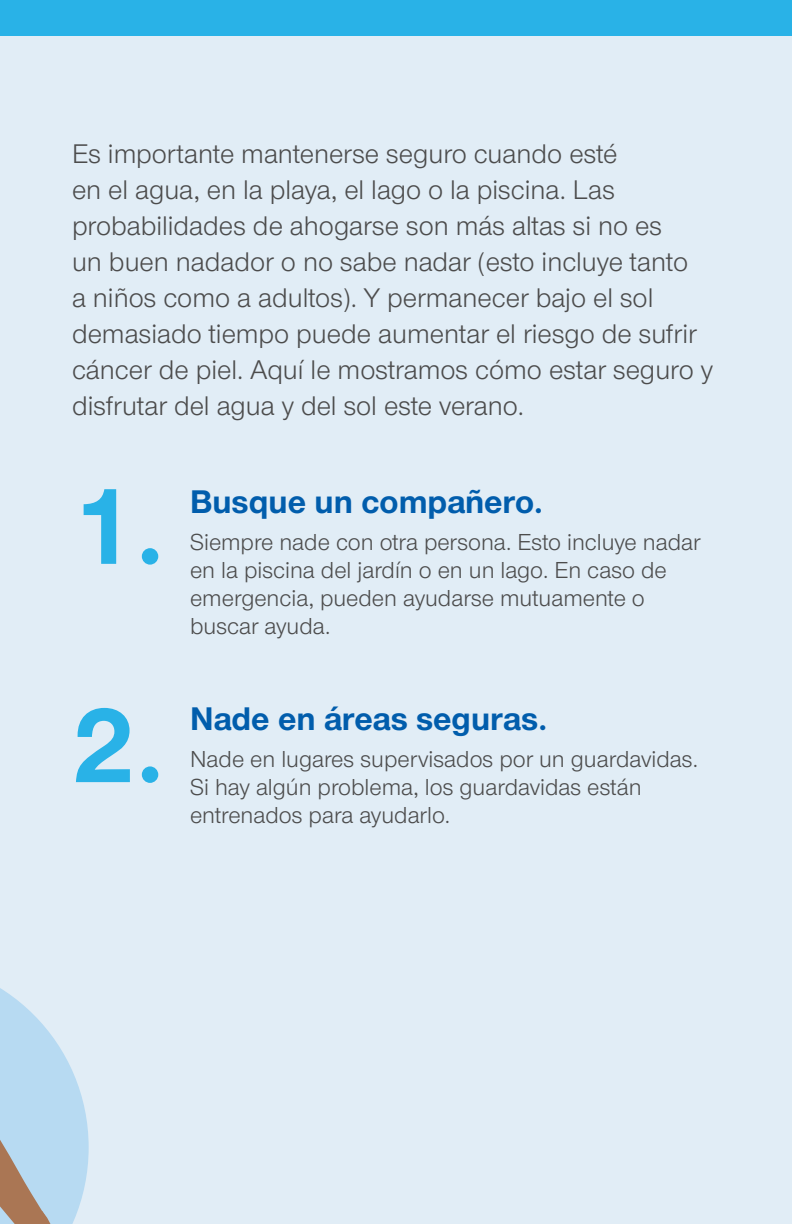
<style>
.page{position:relative;width:792px;height:1224px;background:#e1edf6}
.page>*{position:absolute;margin:0;border:0;box-sizing:border-box;transform-origin:0 0}
.t1{font:700 109.6px "UHC Sans";color:#29b2e7}
.t2{font:700 34px "UHC Sans";color:#015dac}
.t3{font:28px/36px "UHC Sans";color:#4c4c4c}
.t4{font:24px/28px "UHC Sans";color:#4c4c4c}
</style>
<div class="page">
<div style="left:0;top:0;width:792px;height:36px;background:#29b2e7"></div>
<svg style="left:0;top:988px;width:89px;height:236px"></svg>
<p class="t3" style="left:72px;top:134px;width:642px">Es importante mantenerse seguro cuando esté<br>en el agua, en la playa, el lago o la piscina. Las probabilidades de ahogarse son más altas si no es<br>un buen nadador o no sabe nadar (esto incluye tanto<br>a niños como a adultos). Y permanecer bajo el sol demasiado tiempo puede aumentar el riesgo de sufrir cáncer de piel. Aquí le mostramos cómo estar seguro y disfrutar del agua y del sol este verano.</p>
<h1 class="t1" style="left:72px;top:454px;width:95px">1.</h1>
<p class="t2" style="left:190px;top:479px;width:355px">Busque un compañero.</p>
<p class="t4" style="left:190px;top:528px;width:512px">Siempre nade con otra persona. Esto incluye nadar en la piscina del jardín o en un lago. En caso de emergencia, pueden ayudarse mutuamente o buscar ayuda.</p>
<h1 class="t1" style="left:72px;top:672px;width:95px">2.</h1>
<p class="t2" style="left:190px;top:696px;width:359px">Nade en áreas seguras.</p>
<p class="t4" style="left:190px;top:745px;width:510px">Nade en lugares supervisados por un guardavidas.<br>Si hay algún problema, los guardavidas están entrenados para ayudarlo.</p>
</div>
